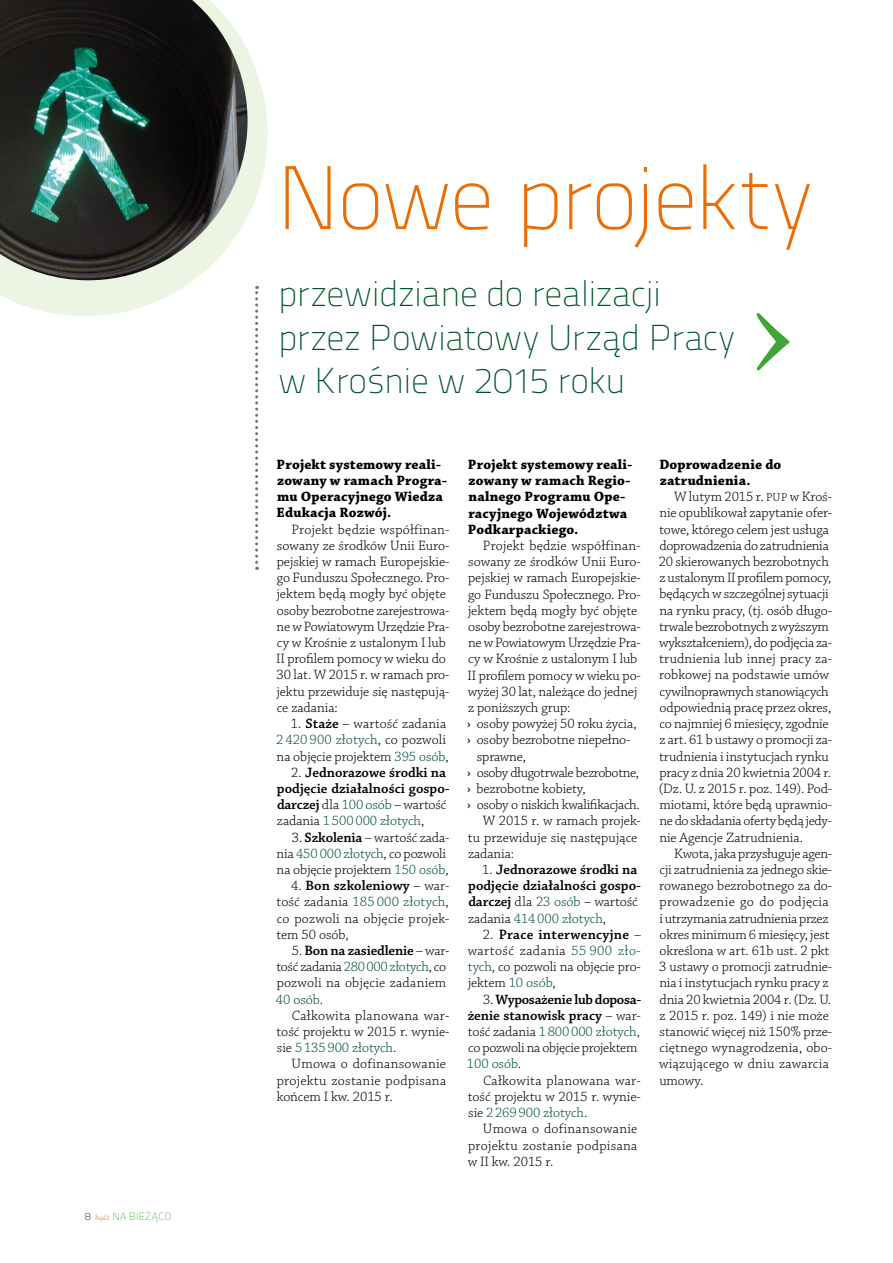
<style>
.page{position:relative;width:893px;height:1263px;background:#fff}
.page>*{position:absolute;margin:0;border:0;box-sizing:border-box;transform-origin:0 0}
.t1{font:150px "Times";color:#3fa535}
.t2{font:90px "Titillium Title 12";letter-spacing:-.025em;color:#ed6d05}
.t3{font:36px/43.2px "Titillium Title 12";letter-spacing:-.01em;color:#005329}
.t4{font:300 14.25px/16.2px "Chaparral Pro";letter-spacing:-.005em;color:#000}
.t5{font:700 14.25px/16.2px "Chaparral Pro";letter-spacing:.01em;color:#000}
.t6{font:600 14.25px/16.2px "Chaparral Pro";letter-spacing:.005em;color:#000}
.t7{font:300 14.25px "Chaparral Pro";letter-spacing:-.03em;color:#000}
.t8{font:300 14.25px "Chaparral Pro";letter-spacing:.015em;color:#000}
.t9{font:10.5px "Titillium Title 12";letter-spacing:.025em;color:#3fa535}
.s1{color:#000}
.s2{font-family:"Calligraph 810 PL";font-style:italic;font-size:7.5px;color:#ed6d05}
.s3{font-weight:600}
.s4{color:#005329}
.s5{font-weight:300}
.s6{font-weight:300;color:#005329}
.s7{font-weight:400}
.s8{font-size:12px}
</style>
<div class="page">
<svg style="left:0;top:52px;width:268px;height:264px;fill:#ecf4e3"></svg>
<svg style="left:255px;top:286px;width:3px;height:284px"></svg>
<img style="left:0;top:0;width:248px;height:280px">
<p class="t9" style="left:85px;top:1209px;width:88px"><span class="s1">8</span> <span class="s2">bądź</span> NA BIEŻĄCO</p>
<h2 class="t2" style="left:276px;top:138px;width:538px">Nowe projekty</h2>
<h3 class="t3" style="left:278px;top:271px;width:458px">przewidziane do realizacji przez Powiatowy Urząd Pracy w Krośnie w 2015 roku</h3>
<h1 class="t1" style="left:749px;top:241px;width:51px">›</h1>
<p class="t5" style="left:277px;top:457px;width:172px">Projekt systemowy reali&shy;zowany w ramach Progra&shy;mu Operacyjnego Wiedza<br>Edukacja Rozwój.</p>
<p class="t4" style="left:276px;top:522px;width:175px;text-indent:15px">Projekt będzie współfinan&shy;sowany ze środków Unii Euro&shy;pejskiej w ramach Europejskie&shy;go Funduszu Społecznego. Pro&shy;jektem będą mogły być objęte osoby bezrobotne zarejestrowa&shy;ne w Powiatowym Urzędzie Pra&shy;cy w Krośnie z ustalonym I lub<br>II profilem pomocy w wieku do<br>30 lat. W 2015 r. w ramach pro&shy;jektu przewiduje się następują&shy;ce zadania:</p>
<p class="t4" style="left:276px;top:716px;width:174px;text-indent:15px">1. <span class="s3">Staże</span> – wartość zadania<br><span class="s4">2 420 900 złotych</span>, co pozwoli na objęcie projektem <span class="s4">395 osób</span>,</p>
<p class="t6" style="left:277px;top:764px;width:174px;text-indent:14px"><span class="s5">2.</span> Jednorazowe środki na podjęcie działalności gospo&shy;darczej <span class="s5">dla</span> <span class="s6">100 osób</span> <span class="s5">– wartość zadania</span> <span class="s6">1500000 złotych</span><span class="s5">,</span></p>
<p class="t4" style="left:277px;top:829px;width:174px;text-indent:15px">3. <span class="s3">Szkolenia</span> – wartość zada&shy;nia <span class="s4">450 000 złotych</span>, co pozwoli na objęcie projektem <span class="s4">150 osób</span>,</p>
<p class="t4" style="left:277px;top:878px;width:174px;text-align:justify;text-indent:15px">4. <span class="s3">Bon szkoleniowy</span> – war&shy;tość zadania <span class="s4">185 000 złotych</span>, co pozwoli na objęcie projek&shy;tem 50 osób,</p>
<p class="t4" style="left:276px;top:943px;width:175px;text-indent:16px">5. <span class="s3">Bon na zasiedlenie</span> – war&shy;tość zadania <span class="s4">280000 złotych</span>, co pozwoli na objęcie zadaniem<br><span class="s4">40 osób</span>.</p>
<p class="t4" style="left:277px;top:1008px;width:174px;text-align:justify;text-indent:15px">Całkowita planowana war&shy;tość projektu w 2015 r. wynie&shy;sie <span class="s4">5135900 złotych</span>.</p>
<p class="t4" style="left:277px;top:1056px;width:171px;text-align:justify;text-indent:15px">Umowa o dofinansowanie projektu zostanie podpisana końcem I kw. 2015 r.</p>
<p class="t5" style="left:468px;top:457px;width:166px">Projekt systemowy reali&shy;zowany w ramach Regio&shy;nalnego Programu Ope&shy;racyjnego Województwa<br>Podkarpackiego.</p>
<p class="t8" style="left:483px;top:538px;width:159px">Projekt będzie współfinan-</p>
<p class="t4" style="left:468px;top:554px;width:174px">sowany ze środków Unii Euro-</p>
<p class="t4" style="left:468px;top:570px;width:174px">pejskiej w ramach Europejskie-</p>
<p class="t4" style="left:468px;top:587px;width:174px">go Funduszu Społecznego. Pro-</p>
<p class="t4" style="left:468px;top:603px;width:171px">jektem będą mogły być objęte</p>
<p class="t4" style="left:468px;top:619px;width:174px">osoby bezrobotne zarejestrowa-</p>
<p class="t4" style="left:468px;top:635px;width:174px">ne w Powiatowym Urzędzie Pra-</p>
<p class="t4" style="left:468px;top:651px;width:171px">cy w Krośnie z ustalonym I lub</p>
<p class="t4" style="left:468px;top:668px;width:175px">II profilem pomocy w wieku po-</p>
<p class="t4" style="left:468px;top:684px;width:171px">wyżej 30 lat, należące do jednej</p>
<p class="t4" style="left:468px;top:700px;width:104px">z poniższych grup:</p>
<p class="t4" style="left:467px;top:716px;width:171px"><span class="s7">›</span> osoby powyżej 50 roku życia,</p>
<p class="t4" style="left:467px;top:732px;width:165px"><span class="s7">›</span> osoby bezrobotne niepełno-</p>
<p class="t4" style="left:477px;top:749px;width:51px">sprawne,</p>
<p class="t7" style="left:467px;top:764px;width:173px"><span class="s7">›</span> osoby długotrwale bezrobotne,</p>
<p class="t4" style="left:467px;top:781px;width:120px"><span class="s7">›</span> bezrobotne kobiety,</p>
<p class="t4" style="left:467px;top:797px;width:174px"><span class="s7">›</span> osoby o niskich kwalifikacjach.</p>
<p class="t4" style="left:483px;top:813px;width:160px">W 2015 r. w ramach projek-</p>
<p class="t4" style="left:468px;top:830px;width:171px">tu przewiduje się następujące</p>
<p class="t4" style="left:468px;top:846px;width:47px">zadania:</p>
<p class="t6" style="left:468px;top:862px;width:174px;text-indent:14px"><span class="s5">1.</span> Jednorazowe środki na podjęcie działalności gospo&shy;darczej <span class="s5">dla</span> <span class="s6">23 osób</span> <span class="s5">– wartość zadania</span> <span class="s6">414000 złotych</span><span class="s5">,</span></p>
<p class="t4" style="left:468px;top:927px;width:175px;text-align:justify;text-indent:15px">2. <span class="s3">Prace interwencyjne</span> – wartość zadania <span class="s4">55 900 zło&shy;tych</span>, co pozwoli na objęcie pro&shy;jektem <span class="s4">10 osób</span>,</p>
<p class="t4" style="left:467px;top:992px;width:176px;text-indent:16px">3. <span class="s3">Wyposażenie lub doposa&shy;żenie stanowisk pracy</span> – war&shy;tość zadania <span class="s4">1800000 złotych</span>, co pozwoli na objęcie projektem<br><span class="s4">100 osób</span>.</p>
<p class="t4" style="left:468px;top:1073px;width:174px;text-align:justify;text-indent:15px">Całkowita planowana war&shy;tość projektu w 2015 r. wynie&shy;sie <span class="s4">2269900 złotych</span>.</p>
<p class="t4" style="left:468px;top:1121px;width:171px;text-align:justify;text-indent:15px">Umowa o dofinansowanie projektu zostanie podpisana w II kw. 2015 r.</p>
<p class="t5" style="left:659px;top:457px;width:123px">Doprowadzenie do zatrudnienia.</p>
<p class="t4" style="left:659px;top:489px;width:175px;text-indent:15px">W lutym 2015 r. <span class="s8">PUP</span> w Kroś&shy;nie opublikował zapytanie ofer&shy;towe, którego celem jest usługa doprowadzenia do zatrudnienia<br>20 skierowanych bezrobotnych z ustalonym II profilem pomocy, będących w szczególnej sytuacji na rynku pracy, (tj. osób długo&shy;trwale bezrobotnych z wyższym wykształceniem), do podjęcia za&shy;trudnienia lub innej pracy za&shy;robkowej na podstawie umów cywilnoprawnych stanowiących odpowiednią pracę przez okres, co najmniej 6 miesięcy, zgodnie z art. 61 b ustawy o promocji za&shy;trudnienia i instytucjach rynku pracy z dnia 20 kwietnia 2004 r. (Dz. U. z 2015 r. poz. 149). Pod&shy;miotami, które będą uprawnio&shy;ne do składania oferty będą jedy&shy;nie Agencje Zatrudnienia.</p>
<p class="t4" style="left:659px;top:846px;width:175px;text-indent:15px">Kwota, jaka przysługuje agen&shy;cji zatrudnienia za jednego skie&shy;rowanego bezrobotnego za do&shy;prowadzenie go do podjęcia i utrzymania zatrudnienia przez okres minimum 6 miesięcy, jest określona w art. 61b ust. 2 pkt<br>3 ustawy o promocji zatrudnie&shy;nia i instytucjach rynku pracy z dnia 20 kwietnia 2004 r. (Dz. U. z 2015 r. poz. 149) i nie może stanowić więcej niż 150% prze&shy;ciętnego wynagrodzenia, obo&shy;wiązującego w dniu zawarcia umowy.</p>
</div>
